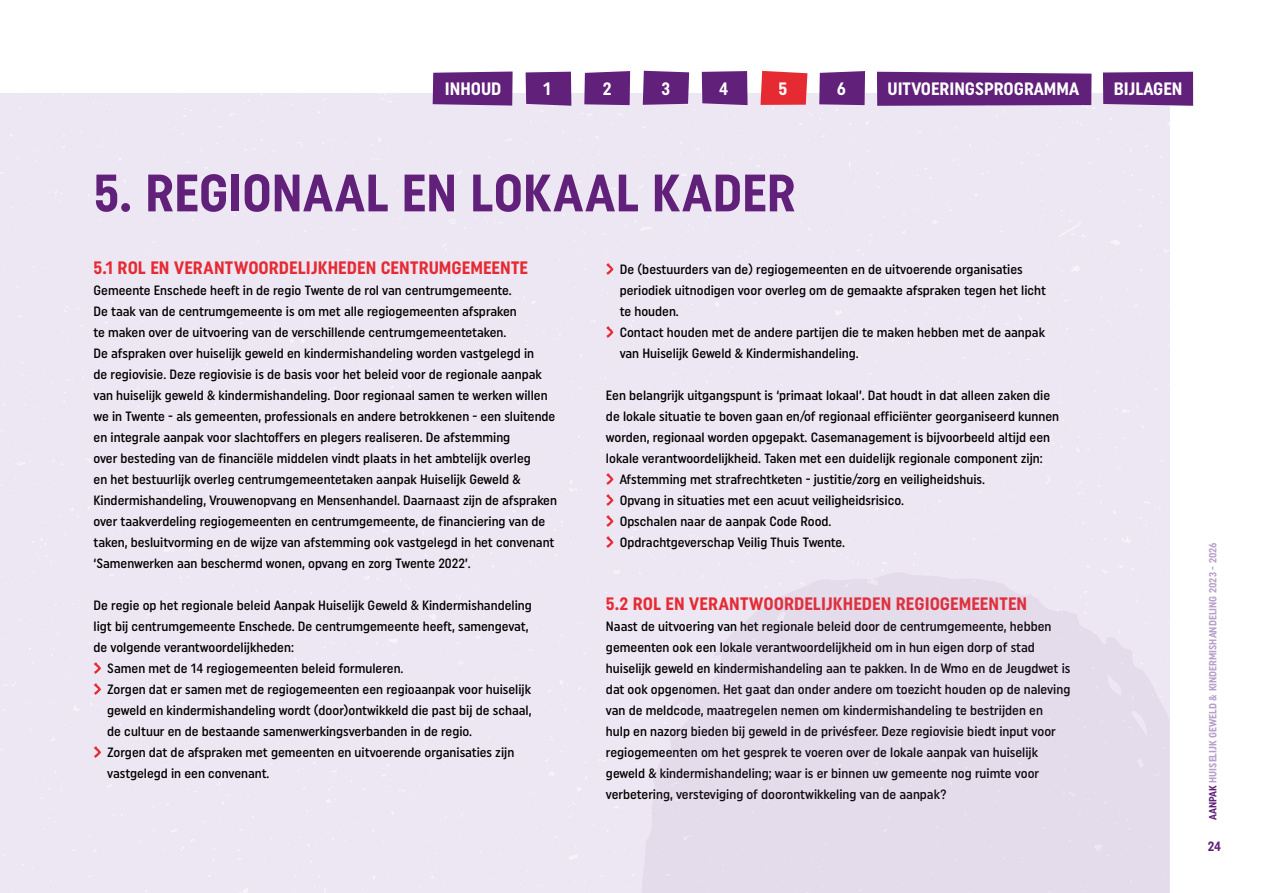
<style>
.page{position:relative;width:1263px;height:893px;background:#fff}
.page>*{position:absolute;margin:0;border:0;box-sizing:border-box;transform-origin:0 0}
.t1{font:700 52.5px "Uniform Condensed";letter-spacing:.005em;color:#61207a}
.t2{font:700 18px "Uniform Condensed";letter-spacing:.005em;color:#e62a32}
.t3{font:700 18px "Uniform Condensed";color:#fff}
.t4{font:500 13.5px/21px "Uniform Condensed";color:#000}
.t5{font:700 13.5px "Uniform Condensed";color:#61207a}
.t6{font:700 10.5px "Uniform Condensed";color:#b89fc9}
.s1{color:#61207a}
</style>
<div class="page">
<svg style="left:1103px;top:72px;width:90px;height:34px;background:#66277e"></svg>
<svg style="left:702px;top:71px;width:45px;height:34px;background:#66287e"></svg>
<svg style="left:643px;top:71px;width:46px;height:34px;background:#682b80"></svg>
<svg style="left:584px;top:71px;width:46px;height:34px;background:#682b80"></svg>
<div style="left:526px;top:72px;width:45px;height:34px;background:#61207a"></div>
<svg style="left:760px;top:71px;width:47px;height:34px;background:#e73940"></svg>
<svg style="left:819px;top:71px;width:46px;height:34px;background:#682b80"></svg>
<div style="left:877px;top:72px;width:214px;height:34px;background:#61207a"></div>
<svg style="left:433px;top:72px;width:80px;height:34px;background:#67297f"></svg>
<svg style="left:94px;top:662px;width:7px;height:12px"></svg>
<svg style="left:94px;top:683px;width:7px;height:12px"></svg>
<svg style="left:94px;top:746px;width:7px;height:12px"></svg>
<svg style="left:606px;top:263px;width:7px;height:12px"></svg>
<svg style="left:606px;top:326px;width:7px;height:12px"></svg>
<svg style="left:606px;top:473px;width:7px;height:12px"></svg>
<svg style="left:606px;top:494px;width:7px;height:12px"></svg>
<svg style="left:606px;top:515px;width:7px;height:12px"></svg>
<svg style="left:606px;top:536px;width:7px;height:12px"></svg>
<svg style="left:640px;top:570px;width:529px;height:323px;background:#e5ddec"></svg>
<h2 class="t3" style="left:445px;top:77px;width:58px">INHOUD</h2>
<h2 class="t3" style="left:543px;top:77px;width:9px">1</h2>
<h2 class="t3" style="left:603px;top:77px;width:10px">2</h2>
<h2 class="t3" style="left:661px;top:77px;width:10px">3</h2>
<h2 class="t3" style="left:719px;top:77px;width:11px">4</h2>
<h2 class="t3" style="left:778px;top:77px;width:10px">5</h2>
<h2 class="t3" style="left:837px;top:77px;width:11px">6</h2>
<h2 class="t3" style="left:887px;top:77px;width:193px">UITVOERINGSPROGRAMMA</h2>
<h2 class="t3" style="left:1114px;top:77px;width:70px">BIJLAGEN</h2>
<p class="t1" style="left:94px;top:162px;width:703px">5. REGIONAAL EN LOKAAL KADER</p>
<p class="t2" style="left:94px;top:257px;width:436px">5.1 ROL EN VERANTWOORDELIJKHEDEN CENTRUMGEMEENTE</p>
<p class="t4" style="left:94px;top:279px;width:420px">Gemeente Enschede heeft in de regio Twente de rol van centrumgemeente.</p>
<p class="t4" style="left:94px;top:300px;width:425px">De taak van de centrumgemeente is om met alle regiogemeenten afspraken te maken over de uitvoering van de verschillende centrumgemeentetaken.</p>
<p class="t4" style="left:94px;top:342px;width:465px">De afspraken over huiselijk geweld en kindermishandeling worden vastgelegd in<br>de regiovisie. Deze regiovisie is de basis voor het beleid voor de regionale aanpak van huiselijk geweld &amp; kindermishandeling. Door regionaal samen te werken willen we in Twente - als gemeenten, professionals en andere betrokkenen - een sluitende en integrale aanpak voor slachtoffers en plegers realiseren. De afstemming<br>over besteding van de financiële middelen vindt plaats in het ambtelijk overleg<br>en het bestuurlijk overleg centrumgemeentetaken aanpak Huiselijk Geweld &amp; Kindermishandeling, Vrouwenopvang en Mensenhandel. Daarnaast zijn de afspraken over taakverdeling regiogemeenten en centrumgemeente, de financiering van de taken, besluitvorming en de wijze van afstemming ook vastgelegd in het convenant ‘Samenwerken aan beschermd wonen, opvang en zorg Twente 2022’.</p>
<p class="t4" style="left:94px;top:594px;width:440px">De regie op het regionale beleid Aanpak Huiselijk Geweld &amp; Kindermishandeling ligt bij centrumgemeente Enschede. De centrumgemeente heeft, samengevat, de volgende verantwoordelijkheden:</p>
<p class="t4" style="left:107px;top:657px;width:298px">Samen met de 14 regiogemeenten beleid formuleren.</p>
<p class="t4" style="left:107px;top:678px;width:426px;text-align:justify">Zorgen dat er samen met de regiogemeenten een regioaanpak voor huiselijk geweld en kindermishandeling wordt (door)ontwikkeld die past bij de schaal, de cultuur en de bestaande samenwerkingsverbanden in de regio.</p>
<p class="t4" style="left:107px;top:741px;width:408px">Zorgen dat de afspraken met gemeenten en uitvoerende organisaties zijn vastgelegd in een convenant.</p>
<p class="t4" style="left:620px;top:258px;width:428px">De (bestuurders van de) regiogemeenten en de uitvoerende organisaties periodiek uitnodigen voor overleg om de gemaakte afspraken tegen het licht te houden.</p>
<p class="t4" style="left:620px;top:321px;width:427px">Contact houden met de andere partijen die te maken hebben met de aanpak van Huiselijk Geweld &amp; Kindermishandeling.</p>
<p class="t4" style="left:606px;top:384px;width:455px">Een belangrijk uitgangspunt is ‘primaat lokaal’. Dat houdt in dat alleen zaken die de lokale situatie te boven gaan en/of regionaal efficiënter georganiseerd kunnen worden, regionaal worden opgepakt. Casemanagement is bijvoorbeeld altijd een lokale verantwoordelijkheid. Taken met een duidelijk regionale component zijn:</p>
<p class="t4" style="left:620px;top:468px;width:367px">Afstemming met strafrechtketen - justitie/zorg en veiligheidshuis.</p>
<p class="t4" style="left:620px;top:489px;width:286px">Opvang in situaties met een acuut veiligheidsrisico.</p>
<p class="t4" style="left:620px;top:510px;width:213px">Opschalen naar de aanpak Code Rood.</p>
<p class="t4" style="left:620px;top:531px;width:227px">Opdrachtgeverschap Veilig Thuis Twente.</p>
<p class="t2" style="left:606px;top:593px;width:423px">5.2 ROL EN VERANTWOORDELIJKHEDEN REGIOGEMEENTEN</p>
<p class="t4" style="left:606px;top:615px;width:466px">Naast de uitvoering van het regionale beleid door de centrumgemeente, hebben gemeenten ook een lokale verantwoordelijkheid om in hun eigen dorp of stad huiselijk geweld en kindermishandeling aan te pakken. In de Wmo en de Jeugdwet is dat ook opgenomen. Het gaat dan onder andere om toezicht houden op de naleving van de meldcode, maatregelen nemen om kindermishandeling te bestrijden en hulp en nazorg bieden bij geweld in de privésfeer. Deze regiovisie biedt input voor regiogemeenten om het gesprek te voeren over de lokale aanpak van huiselijk geweld &amp; kindermishandeling; waar is er binnen uw gemeente nog ruimte voor verbetering, versteviging of doorontwikkeling van de aanpak?</p>
<p class="t6" style="left:1207px;top:820px;width:279px;rotate:-90deg"><span class="s1">AANPAK</span> HUISELIJK GEWELD &amp; KINDERMISHANDELING 2023 - 2026</p>
<p class="t5" style="left:1208px;top:838px;width:15px">24</p>
</div>
